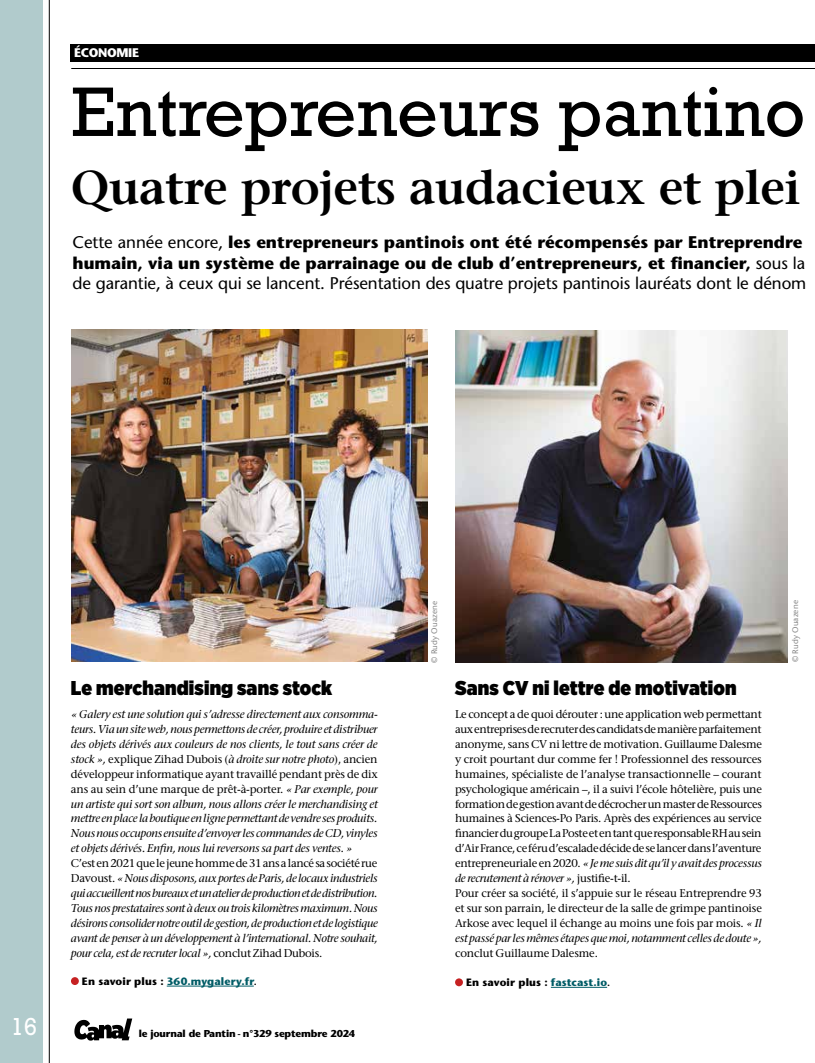
<style>
.page{position:relative;width:815px;height:1063px;background:#fff}
.page>*{position:absolute;margin:0;border:0;box-sizing:border-box;transform-origin:0 0}
.t1{font:71.25px "Rockwell";color:#000}
.t2{font:600 47.5px "Stone Serif";letter-spacing:-.01em;color:#000}
.t3{font:25px "Rockwell";color:#fff}
.t4{font:900 20px "Gotham Narrow";letter-spacing:.005em;color:#000}
.t5{font:700 16.88px/20.2px "Stone Sans";color:#000}
.t6{font:700 12.5px "Stone Sans";letter-spacing:-.025em;color:#fff}
.t7{font:italic 11.25px/15px "Stone Serif";letter-spacing:-.02em;color:#000;text-align:justify}
.t8{font:11.25px/15px "Stone Serif";letter-spacing:-.025em;color:#000}
.t9{font:700 10.62px "Stone Sans";letter-spacing:.015em;color:#005c66}
.t10{font:700 10.62px "Stone Sans";letter-spacing:.01em;color:#000}
.t11{font:700 10px "Stone Sans";letter-spacing:-.015em;color:#000}
.t12{font:8.12px "Stone Sans";letter-spacing:.02em;color:#878787}
.s1{font-weight:400}
.s2{font-style:normal}
.s3{color:#000}
.s4{font-weight:600;color:#000}
.s5{font-style:italic}
.s6{color:#005c66}
.s7{font-weight:600}
</style>
<div class="page">
<hr style="left:49px;top:0;width:1px;height:1063px;background:#000">
<div style="left:0;top:0;width:43px;height:1063px;background:#b1cbcc"></div>
<svg style="left:74px;top:1019px;width:58px;height:22px"></svg>
<div style="left:71px;top:44px;width:744px;height:17px;background:#000"></div>
<hr style="left:71px;top:68px;width:744px;height:1px;background:#000">
<img style="left:455px;top:330px;width:332px;height:332px">
<hr style="left:551px;top:987px;width:56px;height:1px;background:#005c66">
<div style="left:455px;top:978px;width:8px;height:8px;background:#c62122;border-radius:50%"></div>
<img style="left:71px;top:330px;width:356px;height:332px">
<hr style="left:167px;top:986px;width:87px;height:1px;background:#005c66">
<div style="left:71px;top:977px;width:8px;height:8px;background:#c62122;border-radius:50%"></div>
<p class="t6" style="left:74px;top:45px;width:66px">ÉCONOMIE</p>
<h1 class="t1" style="left:71px;top:71px;width:736px">Entrepreneurs pantino</h1>
<h2 class="t2" style="left:71px;top:159px;width:732px">Quatre projets audacieux et plei</h2>
<p class="t5" style="left:73px;top:232px;width:735px"><span class="s1">Cette année encore,</span> les entrepreneurs pantinois ont été récompensés par Entreprendre humain, via un système de parrainage ou de club d’entrepreneurs, et financier, <span class="s1">sous la de garantie, à ceux qui se lancent. Présentation des quatre projets pantinois lauréats dont le dénom</span></p>
<h3 class="t3" style="left:10px;top:1012px;width:29px">16</h3>
<h3 class="t4" style="left:71px;top:674px;width:263px">Le merchandising sans stock</h3>
<p class="t7" style="left:71px;top:706px;width:308px">« Galery est une solution qui s’adresse directement aux consomma&shy;teurs. Via un site web, nous permettons de créer, produire et distribuer des objets dérivés aux couleurs de nos clients, le tout sans créer de stock », <span class="s2">explique Zihad Dubois (</span>à droite sur notre photo<span class="s2">), ancien développeur informatique ayant travaillé pendant près de dix ans au sein d’une marque de prêt-à-porter.</span> « Par exemple, pour un artiste qui sort son album, nous allons créer le merchandising et mettre en place la boutique en ligne permettant de vendre ses produits.<br>Nous nous occupons ensuite d’envoyer les commandes de CD, vinyles et objets dérivés. Enfin, nous lui reversons sa part des ventes. »</p>
<p class="t7" style="left:71px;top:856px;width:308px"><span class="s2">C’est en 2021 que le jeune homme de 31 ans a lancé sa société rue Davoust.</span> « Nous disposons, aux portes de Paris, de locaux industriels qui accueillent nos bureaux et un atelier de production et de distribution.<br>Tous nos prestataires sont à deux ou trois kilomètres maximum. Nous désirons consolider notre outil de gestion, de production et de logistique avant de penser à un développement à l’international. Notre souhait, pour cela, est de recruter local », <span class="s2">conclut Zihad Dubois.</span></p>
<p class="t9" style="left:82px;top:975px;width:176px"><span class="s3">En savoir plus :</span> 360.mygalery.fr<span class="s4">.</span></p>
<p class="t11" style="left:139px;top:1027px;width:218px">le journal de Pantin - n°329 septembre 2024</p>
<p class="t12" style="left:429px;top:663px;width:64px;rotate:-90deg">© Rudy Ouazene</p>
<p class="t12" style="left:790px;top:662px;width:64px;rotate:-90deg">© Rudy Ouazene</p>
<h3 class="t4" style="left:455px;top:675px;width:283px">Sans CV ni lettre de motivation</h3>
<p class="t8" style="left:455px;top:706px;width:308px">Le concept a de quoi dérouter : une application web permettant aux entreprises de recruter des candidats de manière parfaitement anonyme, sans CV ni lettre de motivation. Guillaume Dalesme y croit pourtant dur comme fer ! Professionnel des ressources humaines, spécialiste de l’analyse transactionnelle – courant psychologique américain –, il a suivi l’école hôtelière, puis une formation de gestion avant de décrocher un master de Ressources humaines à Sciences-Po Paris. Après des expériences au service financier du groupe La Poste et en tant que responsable RH au sein d’Air France, ce féru d’escalade décide de se lancer dans l’aventure entrepreneuriale en 2020. <span class="s5">« Je me suis dit qu’il y avait des processus de recrutement à rénover »,</span> justifie-t-il.<br>Pour créer sa société, il s’appuie sur le réseau Entreprendre 93 et sur son parrain, le directeur de la salle de grimpe pantinoise Arkose avec lequel il échange au moins une fois par mois. <span class="s5">« Il est passé par les mêmes étapes que moi, notamment celles de doute»,</span></p>
<p class="t8" style="left:455px;top:946px;width:144px">conclut Guillaume Dalesme.</p>
<p class="t10" style="left:466px;top:976px;width:146px">En savoir plus : <span class="s6">fastcast.io</span><span class="s7">.</span></p>
</div>
